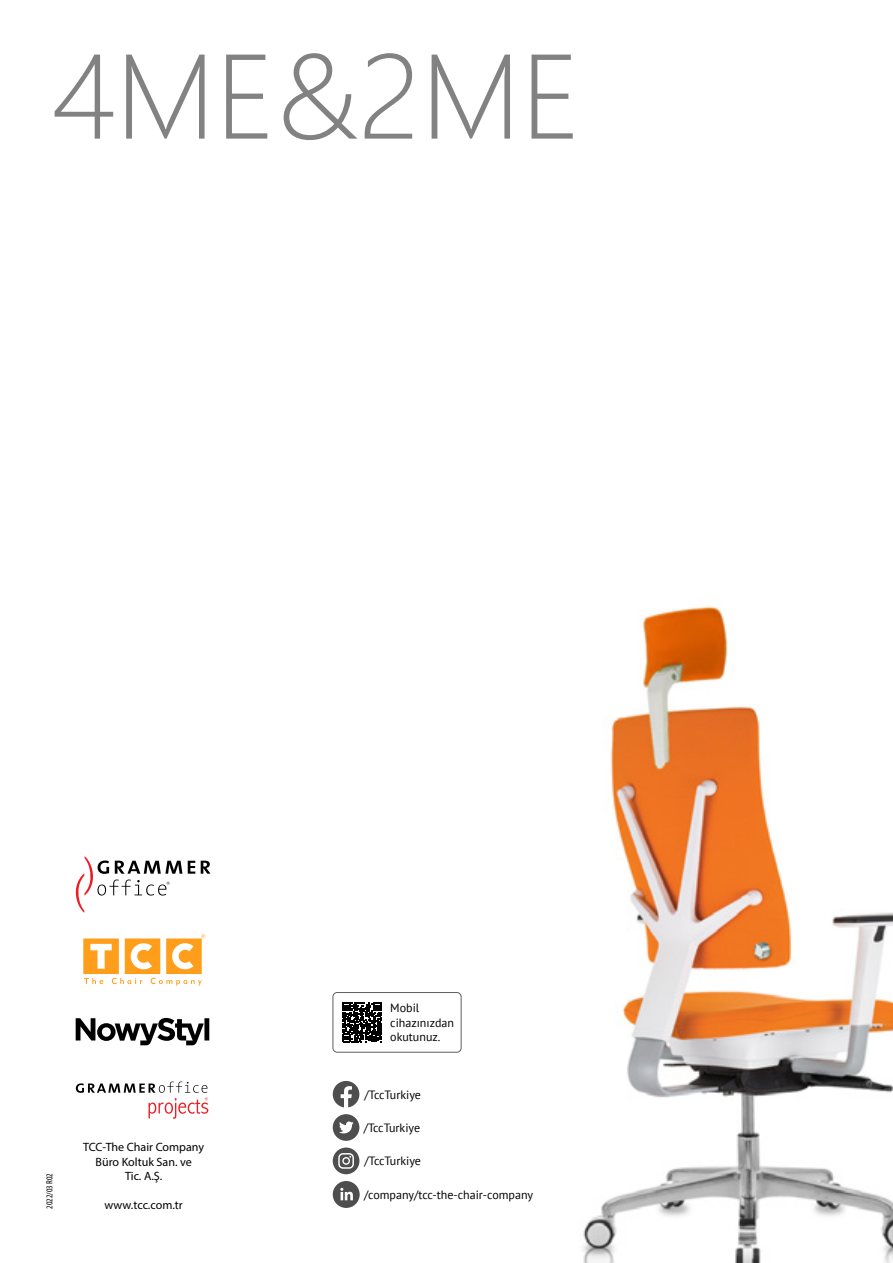
<style>
.page{position:relative;width:893px;height:1263px;background:#fff}
.page>*{position:absolute;margin:0;border:0;box-sizing:border-box;transform-origin:0 0}
.t1{font:120px "Webly Sleek UI Light";color:#828282}
.t2{font:12px/14.4px "PT Sans";color:#000}
.t3{font:12px/14.4px "Myriad Pro";color:#000;text-align:center}
.t4{font:condensed 9px "Myriad Pro";color:#000}
</style>
<div class="page">
<svg style="left:76px;top:1081px;width:132px;height:38px"></svg>
<svg style="left:75px;top:856px;width:136px;height:57px"></svg>
<svg style="left:83px;top:934px;width:122px;height:52px"></svg>
<svg style="left:76px;top:1018px;width:133px;height:27px"></svg>
<div style="left:333px;top:1181px;width:27px;height:27px;background:#4e4e4e;border-radius:50%"></div>
<svg style="left:340px;top:1188px;width:13px;height:12px"></svg>
<div style="left:333px;top:1114px;width:26px;height:27px;background:#4e4e4e;border-radius:50%"></div>
<svg style="left:339px;top:1121px;width:14px;height:13px"></svg>
<svg style="left:333px;top:1081px;width:26px;height:26px"></svg>
<div style="left:333px;top:1147px;width:26px;height:27px;background:#4e4e4e;border-radius:50%"></div>
<svg style="left:338px;top:1153px;width:16px;height:16px"></svg>
<div style="left:333px;top:992px;width:128px;height:60px;border:1px solid #625d5d;border-radius:4px"></div>
<svg style="left:342px;top:1002px;width:40px;height:40px"></svg>
<img style="left:583px;top:606px;width:310px;height:657px">
<h1 class="t1" style="left:52px;top:6px;width:531px">4ME&amp;2ME</h1>
<p class="t2" style="left:390px;top:1001px;width:65px">Mobil cihazınızdan okutunuz.</p>
<p class="t2" style="left:365px;top:1087px;width:58px">/TccTurkiye</p>
<p class="t4" style="left:44px;top:1209px;width:37px;rotate:-90deg">2022/03 R02</p>
<p class="t3" style="left:83px;top:1140px;width:122px">TCC-The Chair Company<br>Büro Koltuk San. ve<br>Tic. A.Ş.</p>
<p class="t3" style="left:104px;top:1198px;width:80px">www.tcc.com.tr</p>
<p class="t2" style="left:364px;top:1121px;width:58px">/TccTurkiye</p>
<p class="t2" style="left:365px;top:1154px;width:58px">/TccTurkiye</p>
<p class="t2" style="left:364px;top:1187px;width:171px">/company/tcc-the-chair-company</p>
</div>
